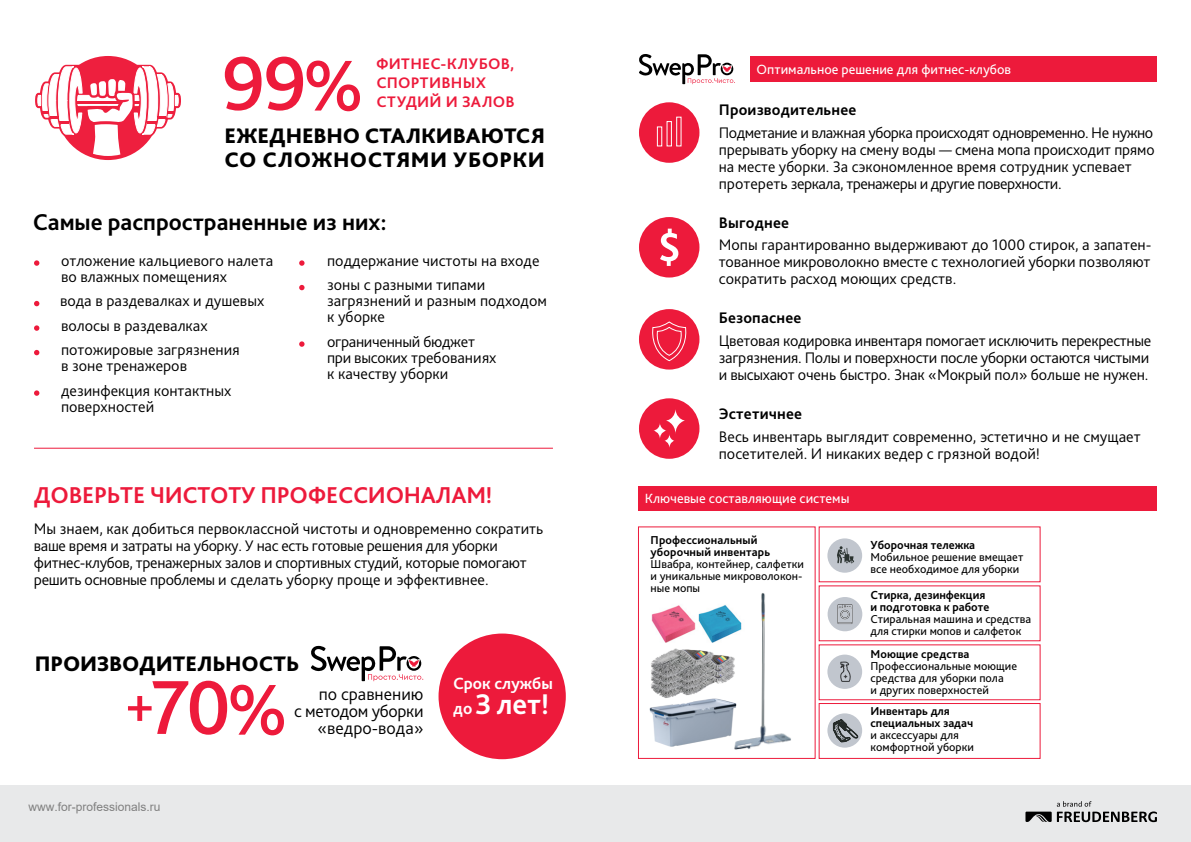
<style>
.page{position:relative;width:1191px;height:842px;background:#fff}
.page>*{position:absolute;margin:0;border:0;box-sizing:border-box;transform-origin:0 0}
.t1{font:500 80px "Bliss Pro";color:#ed1a3b}
.t2{font:700 29.8px "Bliss Pro";color:#fff}
.t3{font:700 24px "Bliss Pro";letter-spacing:-.01em;color:#ed1a3b}
.t4{font:700 24px "Bliss Pro";color:#000}
.t5{font:800 22px/24px "Bliss Pro";letter-spacing:.005em;color:#000}
.t6{font:300 17.9px/17.1px "Bliss Pro";letter-spacing:-.02em;color:#000;text-align:right}
.t7{font:300 17.9px "Bliss Pro";color:#000}
.t8{font:700 17.1px "Bliss Pro";color:#fff}
.t9{font:300 16px/24.5px "Bliss Pro";color:#000}
.t10{font:300 16px/17px "Bliss Pro";letter-spacing:-.02em;color:#000}
.t11{font:700 16px "Bliss Pro";letter-spacing:.01em;color:#000}
.t12{font:700 16px "Bliss Pro";letter-spacing:.015em;color:#ed1a3b}
.t13{font:14px "Bliss Pro";color:#fff}
.t14{font:700 12.2px "Bliss Pro";color:#000}
.t15{font:12px/12px "Bliss Pro";color:#000}
.t16{font:700 12px/12px "Bliss Pro";letter-spacing:.01em;color:#000}
.t17{font:12px "Arial";color:#808080}
.s1{font-weight:300;font-size:73px}
</style>
<div class="page">
<div style="left:0;top:785px;width:1191px;height:57px;background:#e8e9ea"></div>
<svg style="left:1025px;top:801px;width:132px;height:21px"></svg>
<svg style="left:34px;top:260px;width:5px;height:6px"></svg>
<svg style="left:34px;top:301px;width:5px;height:5px"></svg>
<svg style="left:34px;top:325px;width:5px;height:6px"></svg>
<svg style="left:34px;top:350px;width:5px;height:5px"></svg>
<svg style="left:34px;top:390px;width:5px;height:6px"></svg>
<svg style="left:299px;top:260px;width:5px;height:6px"></svg>
<svg style="left:299px;top:285px;width:5px;height:5px"></svg>
<svg style="left:299px;top:341px;width:5px;height:6px"></svg>
<div style="left:638px;top:486px;width:519px;height:24px;background:#ed1a3b"></div>
<hr style="left:34px;top:448px;width:519px;height:1px;background:#ed1a3b">
<div style="left:750px;top:57px;width:407px;height:25px;background:#ed1a3b"></div>
<div style="left:639px;top:102px;width:60px;height:61px;background:#ed1a3b;border-radius:50%"></div>
<div style="left:657px;top:126px;width:5px;height:20px;border:1px solid #fff"></div>
<div style="left:666px;top:121px;width:6px;height:25px;border:1px solid #fff"></div>
<div style="left:676px;top:117px;width:5px;height:29px;border:1px solid #fff"></div>
<div style="left:639px;top:217px;width:60px;height:60px;background:#ed1a3b;border-radius:50%"></div>
<svg style="left:660px;top:229px;width:18px;height:37px"></svg>
<div style="left:639px;top:309px;width:60px;height:61px;background:#ed1a3b;border-radius:50%"></div>
<svg style="left:652px;top:321px;width:35px;height:41px"></svg>
<div style="left:639px;top:398px;width:60px;height:61px;background:#ed1a3b;border-radius:50%"></div>
<svg style="left:653px;top:409px;width:32px;height:30px"></svg>
<svg style="left:664px;top:434px;width:10px;height:14px"></svg>
<svg style="left:639px;top:54px;width:96px;height:30px"></svg>
<div style="left:438px;top:633px;width:128px;height:126px;background:#ed1a3b;border-radius:50%"></div>
<svg style="left:311px;top:646px;width:112px;height:35px"></svg>
<div style="left:56px;top:56px;width:104px;height:104px;background:#ee1f3e;border-radius:50%"></div>
<svg style="left:35px;top:65px;width:146px;height:91px"></svg>
<div style="left:827px;top:655px;width:35px;height:34px;background:#c1c6ce;border-radius:50%"></div>
<svg style="left:840px;top:661px;width:11px;height:21px"></svg>
<div style="left:827px;top:713px;width:35px;height:35px;background:#c1c6ce;border-radius:50%"></div>
<div style="left:827px;top:538px;width:35px;height:35px;background:#c1c6ce;border-radius:50%"></div>
<svg style="left:837px;top:546px;width:17px;height:17px"></svg>
<div style="left:827px;top:597px;width:35px;height:34px;background:#c1c6ce;border-radius:50%"></div>
<svg style="left:837px;top:604px;width:15px;height:20px"></svg>
<svg style="left:833px;top:719px;width:25px;height:23px"></svg>
<img style="left:753px;top:593px;width:38px;height:154px">
<img style="left:649px;top:707px;width:104px;height:43px">
<img style="left:651px;top:649px;width:86px;height:58px">
<div style="left:638px;top:526px;width:177px;height:233px;border:1px solid #ed1a3b"></div>
<div style="left:818px;top:703px;width:222px;height:56px;border:1px solid #ed1a3b"></div>
<img style="left:651px;top:605px;width:36px;height:44px">
<img style="left:687px;top:605px;width:55px;height:38px">
<h1 class="t1" style="left:222px;top:34px;width:143px">99<span class="s1">%</span></h1>
<p class="t12" style="left:376px;top:54px;width:140px">ФИТНЕС-КЛУБОВ,</p>
<p class="t12" style="left:376px;top:92px;width:140px">СТУДИЙ И ЗАЛОВ</p>
<p class="t12" style="left:376px;top:73px;width:111px">СПОРТИВНЫХ</p>
<h3 class="t5" style="left:225px;top:123px;width:322px">ЕЖЕДНЕВНО СТАЛКИВАЮТСЯ<br>СО СЛОЖНОСТЯМИ УБОРКИ</h3>
<h3 class="t4" style="left:33px;top:207px;width:356px">Самые распространенные из них:</h3>
<p class="t9" style="left:61px;top:252px;width:214px;line-height:16px">отложение кальциевого налета во влажных помещениях</p>
<p class="t9" style="left:60px;top:288px;width:206px">вода в раздевалках и душевых волосы в раздевалках потожировые загрязнения</p>
<p class="t9" style="left:61px;top:353px;width:172px">в зоне тренажеров дезинфекция контактных</p>
<p class="t9" style="left:61px;top:394px;width:95px">поверхностей</p>
<p class="t9" style="left:327px;top:248px;width:214px">поддержание чистоты на входе зоны с разными типами</p>
<p class="t9" style="left:327px;top:293px;width:221px;line-height:16px">загрязнений и разным подходом к уборке</p>
<p class="t10" style="left:327px;top:333px;width:171px;line-height:16px">ограниченный бюджет при высоких требованиях к качеству уборки</p>
<h3 class="t3" style="left:34px;top:480px;width:460px">ДОВЕРЬТЕ ЧИСТОТУ ПРОФЕССИОНАЛАМ!</h3>
<p class="t10" style="left:34px;top:520px;width:511px">Мы знаем, как добиться первоклассной чистоты и одновременно сократить ваше время и затраты на уборку У. нас есть готовые решения для уборки фитнес-клубов, тренажерных залов и спортивных студий, которые помогают решить основные проблемы и сделать уборку проще и эффективнее.</p>
<p class="t13" style="left:756px;top:61px;width:256px">Оптимальное решение для фитнес-клубов</p>
<p class="t11" style="left:719px;top:100px;width:139px">Производительнее</p>
<p class="t9" style="left:719px;top:124px;width:437px;line-height:17px">Подметание и влажная уборка происходят одновременно. Не нужно прерывать уборку на смену воды — смена мопа происходит прямо на месте уборки. За сэкономленное время сотрудник успевает протереть зеркала, тренажеры и другие поверхности.</p>
<p class="t11" style="left:719px;top:213px;width:72px">Выгоднее</p>
<p class="t9" style="left:719px;top:249px;width:433px">тованное микроволокно вместе с технологией уборки позволяют</p>
<p class="t9" style="left:719px;top:228px;width:434px;line-height:34px">Мопы гарантированно выдерживают до 1000 стирок а, запатен&shy;сократить расход моющих средств.</p>
<p class="t11" style="left:719px;top:308px;width:84px">Безопаснее</p>
<p class="t10" style="left:719px;top:332px;width:434px">Цветовая кодировка инвентаря помогает исключить перекрестные загрязнения. Полы и поверхности после уборки остаются чистыми и высыхают очень быстро. Знак «Мокрый пол» больше не нужен.</p>
<p class="t11" style="left:719px;top:404px;width:85px">Эстетичнее</p>
<p class="t9" style="left:719px;top:428px;width:423px;line-height:17px">Весь инвентарь выглядит современно, эстетично и не смущает посетителей И. никаких ведер с грязной водой!</p>
<p class="t13" style="left:645px;top:490px;width:206px">Ключевые составляющие системы</p>
<p class="t16" style="left:650px;top:534px;width:121px">Профессиональный уборочный инвентарь</p>
<p class="t15" style="left:650px;top:558px;width:155px">Швабра, контейнер, салфетки</p>
<p class="t15" style="left:650px;top:570px;width:153px">и уникальные микроволокон-</p>
<p class="t15" style="left:650px;top:582px;width:51px">ные мопы</p>
<p class="t14" style="left:870px;top:537px;width:106px">Уборочная тележка</p>
<p class="t15" style="left:870px;top:550px;width:154px">Мобильное решение вмещает все необходимое для уборки</p>
<p class="t14" style="left:870px;top:587px;width:116px">Стирка, дезинфекция</p>
<p class="t14" style="left:870px;top:599px;width:120px">и подготовка к работе</p>
<p class="t15" style="left:870px;top:613px;width:162px">Стиральная машина и средства для стирки мопов и салфеток</p>
<p class="t16" style="left:870px;top:648px;width:101px">Моющие средства</p>
<p class="t15" style="left:870px;top:660px;width:148px">Профессиональные моющие средства для уборки пола<br>и других поверхностей</p>
<h3 class="t5" style="left:35px;top:651px;width:266px">ПРОИЗВОДИТЕЛЬНОСТЬ</h3>
<p class="t8" style="left:453px;top:672px;width:101px">Срок службы</p>
<h2 class="t2" style="left:475px;top:686px;width:76px">3 лет!</h2>
<h1 class="t1" style="left:126px;top:658px;width:163px"><sup>+</sup>70<span class="s1">%</span></h1>
<p class="t7" style="left:319px;top:683px;width:106px">по сравнению</p>
<p class="t6" style="left:294px;top:702px;width:131px">с методом уборки «ведро-вода«</p>
<p class="t16" style="left:870px;top:705px;width:104px">Инвентарь для специальных задач</p>
<p class="t8" style="left:453px;top:698px;width:21px">до</p>
<p class="t15" style="left:870px;top:729px;width:105px">и аксессуары для комфортной уборки</p>
<p class="t17" style="left:28px;top:799px;width:134px">www.for-professionals.ru</p>
</div>
